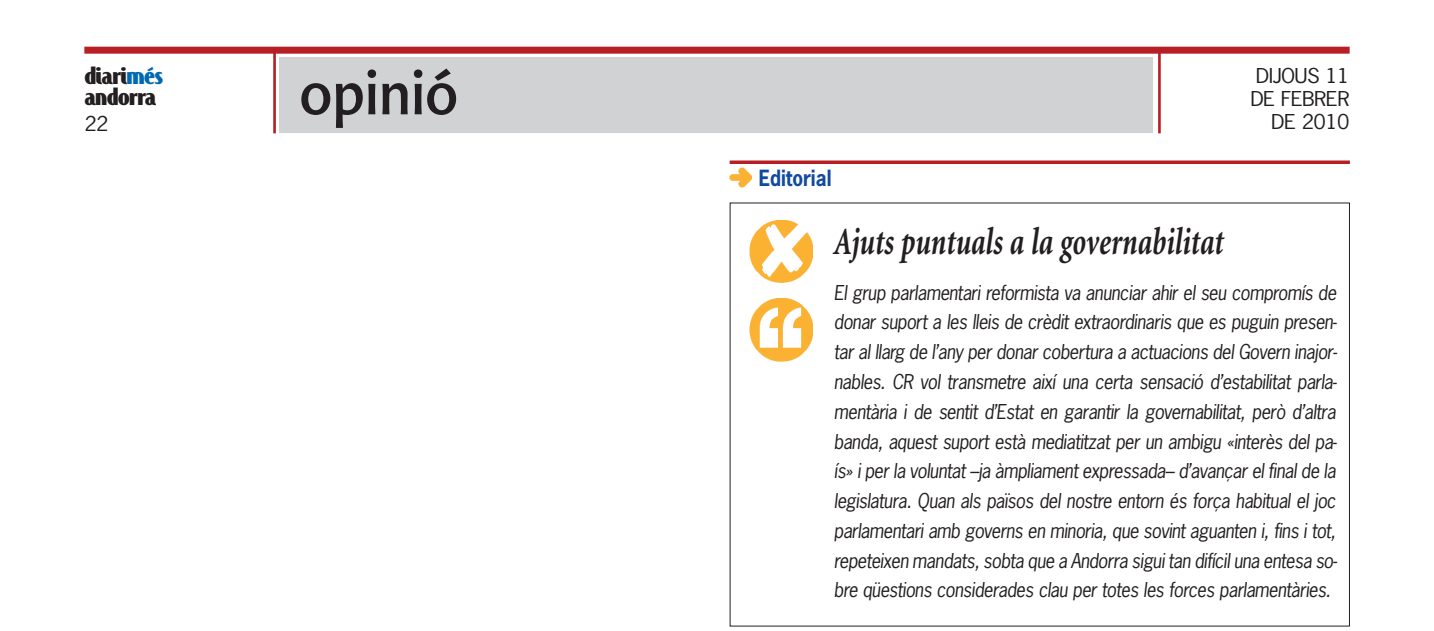
<style>
.page{position:relative;width:1434px;height:631px;background:#fff}
.page>*{position:absolute;margin:0;border:0;box-sizing:border-box;transform-origin:0 0}
.t1{font:61.25px "Advert";color:#231f20;scale:.9 1}
.t2{font:italic 700 38.5px "Minion";color:#231f20;scale:.73 1}
.t3{font:700 26.25px/21px "Jandoni";letter-spacing:-.02em;color:#231f20;scale:1.12 1}
.t4{font:700 21px "News Gothic";color:#114aa0;scale:.9 1}
.t5{font:italic 19.25px/29.8px "News Gothic";letter-spacing:-.03em;color:#231f20;text-align:justify;scale:.95 1}
.t6{font:19.25px/23.1px "News Gothic";letter-spacing:-.03em;color:#231f20;scale:1.12 1}
.s1{color:#0168b3}
</style>
<div class="page">
<div style="left:280px;top:58px;width:873px;height:75px;background:#d1d2d4"></div>
<hr style="left:1158px;top:50px;width:2px;height:83px;background:#b71f24">
<div style="left:84px;top:47px;width:1265px;height:7px;background:#b71f24"></div>
<hr style="left:273px;top:50px;width:3px;height:83px;background:#b71f24">
<img style="left:750px;top:220px;width:63px;height:62px">
<img style="left:750px;top:299px;width:63px;height:62px">
<svg style="left:729px;top:160px;width:621px;height:4px;background:#c03b3f"></svg>
<img style="left:729px;top:167px;width:23px;height:21px">
<h3 class="t3" style="left:84px;top:64px;width:72px">diari<span class="s1">més </span>andorra</h3>
<p class="t6" style="left:84px;top:112px;width:23px">22</p>
<h1 class="t1" style="left:299px;top:57px;width:178px">opinió</h1>
<p class="t6" style="left:1250px;top:65px;width:90px">DIJOUS 11<br>DE FEBRER</p>
<p class="t4" style="left:759px;top:166px;width:82px">Editorial</p>
<h2 class="t2" style="left:834px;top:226px;width:535px">Ajuts puntuals a la governabilitat</h2>
<p class="t6" style="left:1271px;top:111px;width:71px">DE 2010</p>
<p class="t5" style="left:834px;top:278px;width:531px">El grup parlamentari reformista va anunciar ahir el seu compromís de donar suport a les lleis de crèdit extraordinaris que es puguin presen&shy;tar al llarg de l’any per donar cobertura a actuacions del Govern inajor&shy;nables. CR vol transmetre així una certa sensació d’estabilitat parla&shy;mentària i de sentit d’Estat en garantir la governabilitat, però d’altra banda, aquest suport està mediatitzat per un ambigu «interès del pa&shy;ís» i per la voluntat –ja àmpliament expressada– d’avançar el final de la legislatura. Quan als països del nostre entorn és força habitual el joc parlamentari amb governs en minoria, que sovint aguanten i, fins i tot, repeteixen mandats, sobta que a Andorra sigui tan difícil una entesa so&shy;bre qüestions considerades clau per totes les forces parlamentàries.</p>
</div>
